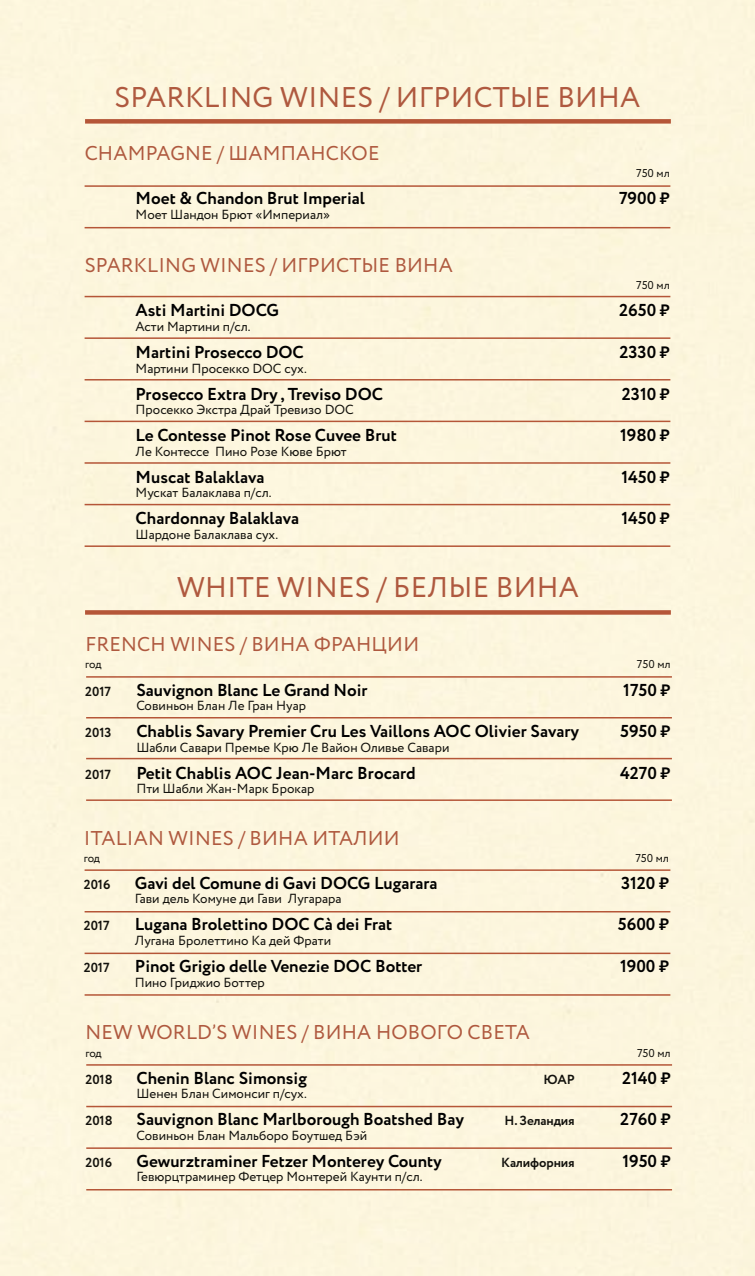
<style>
.page{position:relative;width:755px;height:1276px;background:#fcf6de}
.page>*{position:absolute;margin:0;border:0;box-sizing:border-box;transform-origin:0 0}
.t1{font:28.5px "Circe";letter-spacing:.01em;color:#af593f}
.t2{font:19.95px "Circe";letter-spacing:.01em;color:#af593f}
.t3{font:700 17.25px "Circe";color:#000}
.t4{font:13.2px "Circe";color:#12110c}
.t5{font:700 13.2px "Circe";color:#12110c}
.t6{font:11.4px "Circe";color:#12110c}
.s1{font-size:16.5px}
</style>
<div class="page">
<hr style="left:85px;top:337px;width:585px;height:2px;background:#b55638">
<hr style="left:85px;top:462px;width:585px;height:2px;background:#b55638">
<hr style="left:85px;top:379px;width:585px;height:1px;background:#b55638">
<hr style="left:85px;top:504px;width:585px;height:1px;background:#b55638">
<hr style="left:85px;top:545px;width:585px;height:2px;background:#b55638">
<hr style="left:85px;top:296px;width:585px;height:1px;background:#b55638">
<hr style="left:85px;top:420px;width:585px;height:2px;background:#b55638">
<hr style="left:85px;top:952px;width:585px;height:2px;background:#b55638">
<hr style="left:85px;top:869px;width:585px;height:2px;background:#b55638">
<hr style="left:85px;top:994px;width:585px;height:1px;background:#b55638">
<hr style="left:85px;top:911px;width:585px;height:1px;background:#b55638">
<hr style="left:86px;top:1147px;width:586px;height:2px;background:#b55638">
<hr style="left:86px;top:1064px;width:586px;height:1px;background:#b55638">
<hr style="left:86px;top:1189px;width:586px;height:1px;background:#b55638">
<hr style="left:86px;top:1105px;width:586px;height:2px;background:#b55638">
<hr style="left:86px;top:758px;width:586px;height:1px;background:#b55638">
<hr style="left:86px;top:799px;width:586px;height:2px;background:#b55638">
<hr style="left:86px;top:676px;width:586px;height:1px;background:#b55638">
<hr style="left:86px;top:717px;width:586px;height:1px;background:#b55638">
<svg style="left:85px;top:610px;width:586px;height:4px;background:#b85d3f"></svg>
<hr style="left:85px;top:227px;width:585px;height:1px;background:#b55638">
<hr style="left:85px;top:185px;width:585px;height:2px;background:#b55638">
<div style="left:85px;top:119px;width:586px;height:5px;background:#b55638"></div>
<h1 class="t1" style="left:115px;top:78px;width:527px">SPARKLING WINES / ИГРИСТЫЕ ВИНА</h1>
<p class="t2" style="left:85px;top:140px;width:296px">CHAMPAGNE / ШАМПАНСКОЕ</p>
<p class="t6" style="left:636px;top:166px;width:35px">750 мл</p>
<p class="t3" style="left:136px;top:187px;width:231px">Moet &amp; Chandon Brut Imperial</p>
<p class="t3" style="left:619px;top:187px;width:52px">7900 <span class="s1">₷</span></p>
<p class="t4" style="left:136px;top:206px;width:196px">Моет Шандон Брют «Империал»</p>
<p class="t2" style="left:85px;top:252px;width:369px">SPARKLING WINES / ИГРИСТЫЕ ВИНА</p>
<p class="t6" style="left:636px;top:278px;width:35px">750 мл</p>
<p class="t3" style="left:136px;top:299px;width:145px">Asti Martini DOCG</p>
<p class="t3" style="left:619px;top:299px;width:52px">2650 <span class="s1">₷</span></p>
<p class="t4" style="left:136px;top:318px;width:117px">Асти Мартини п/сл.</p>
<p class="t3" style="left:136px;top:340px;width:170px">Martini Prosecco DOC</p>
<p class="t3" style="left:619px;top:340px;width:52px">2330 <span class="s1">₷</span></p>
<p class="t4" style="left:136px;top:359px;width:173px">Мартини Просекко DOC сух.</p>
<p class="t3" style="left:136px;top:382px;width:249px">Prosecco Extra Dry , Treviso DOC</p>
<p class="t3" style="left:622px;top:382px;width:49px">2310 <span class="s1">₷</span></p>
<p class="t4" style="left:136px;top:401px;width:220px">Просекко Экстра Драй Тревизо DOC</p>
<p class="t3" style="left:136px;top:424px;width:263px">Le Contesse Pinot Rose Cuvee Brut</p>
<p class="t3" style="left:620px;top:424px;width:51px">1980 <span class="s1">₷</span></p>
<p class="t4" style="left:136px;top:442px;width:212px">Ле Контессе Пино Розе Кюве Брют</p>
<p class="t3" style="left:136px;top:465px;width:130px">Muscat Balaklava</p>
<p class="t3" style="left:621px;top:465px;width:50px">1450 <span class="s1">₷</span></p>
<p class="t4" style="left:136px;top:484px;width:137px">Мускат Балаклава п/сл.</p>
<p class="t3" style="left:136px;top:507px;width:165px">Chardonnay Balaklava</p>
<p class="t3" style="left:621px;top:507px;width:50px">1450 <span class="s1">₷</span></p>
<p class="t4" style="left:136px;top:526px;width:144px">Шардоне Балаклава сух.</p>
<h1 class="t1" style="left:177px;top:568px;width:403px">WHITE WINES / БЕЛЫЕ ВИНА</h1>
<p class="t2" style="left:85px;top:631px;width:335px">FRENCH WINES / ВИНА ФРАНЦИИ</p>
<p class="t6" style="left:85px;top:657px;width:18px">год</p>
<p class="t6" style="left:637px;top:657px;width:35px">750 мл</p>
<p class="t5" style="left:85px;top:682px;width:27px">2017</p>
<p class="t3" style="left:136px;top:678px;width:233px">Sauvignon Blanc Le Grand Noir</p>
<p class="t3" style="left:623px;top:678px;width:49px">1750 <span class="s1">₷</span></p>
<p class="t4" style="left:136px;top:697px;width:171px">Совиньон Блан Ле Гран Нуар</p>
<p class="t5" style="left:85px;top:724px;width:28px">2013</p>
<p class="t3" style="left:136px;top:719px;width:444px">Chablis Savary Premier Cru Les Vaillons AOC Olivier Savary</p>
<p class="t3" style="left:620px;top:719px;width:52px">5950 <span class="s1">₷</span></p>
<p class="t4" style="left:136px;top:738px;width:315px">Шабли Савари Премье Крю Ле Вайон Оливье Савари</p>
<p class="t5" style="left:85px;top:765px;width:27px">2017</p>
<p class="t3" style="left:136px;top:761px;width:281px">Petit Chablis AOC Jean-Marc Brocard</p>
<p class="t3" style="left:620px;top:761px;width:52px">4270 <span class="s1">₷</span></p>
<p class="t4" style="left:136px;top:780px;width:180px">Пти Шабли Жан-Марк Брокар</p>
<p class="t2" style="left:84px;top:824px;width:317px">ITALIAN WINES / ВИНА ИТАЛИИ</p>
<p class="t6" style="left:84px;top:850px;width:18px">год</p>
<p class="t6" style="left:635px;top:850px;width:35px">750 мл</p>
<p class="t5" style="left:84px;top:875px;width:28px">2016</p>
<p class="t3" style="left:135px;top:871px;width:304px">Gavi del Comune di Gavi DOCG Lugarara</p>
<p class="t3" style="left:621px;top:871px;width:49px">3120 <span class="s1">₷</span></p>
<p class="t4" style="left:135px;top:890px;width:208px">Гави дель Комуне ди Гави Лугарара</p>
<p class="t5" style="left:84px;top:917px;width:27px">2017</p>
<p class="t3" style="left:135px;top:913px;width:259px">Lugana Brolettino DOC Cà dei Frat</p>
<p class="t3" style="left:618px;top:913px;width:53px">5600 <span class="s1">₷</span></p>
<p class="t4" style="left:135px;top:931px;width:198px">Лугана Бролеттино Ка дей Фрати</p>
<p class="t5" style="left:84px;top:958px;width:27px">2017</p>
<p class="t3" style="left:135px;top:954px;width:289px">Pinot Grigio delle Venezie DOC Botter</p>
<p class="t3" style="left:620px;top:954px;width:50px">1900 <span class="s1">₷</span></p>
<p class="t4" style="left:135px;top:973px;width:131px">Пино Гриджио Боттер</p>
<p class="t2" style="left:86px;top:1019px;width:446px">NEW WORLD’S WINES / ВИНА НОВОГО СВЕТА</p>
<p class="t6" style="left:85px;top:1045px;width:18px">год</p>
<p class="t6" style="left:637px;top:1045px;width:35px">750 мл</p>
<p class="t5" style="left:85px;top:1070px;width:29px">2018</p>
<p class="t3" style="left:136px;top:1066px;width:172px">Chenin Blanc Simonsig</p>
<p class="t5" style="left:543px;top:1070px;width:33px">ЮАР</p>
<p class="t3" style="left:622px;top:1066px;width:50px">2140 <span class="s1">₷</span></p>
<p class="t4" style="left:136px;top:1085px;width:172px">Шенен Блан Симонсиг п/сух.</p>
<p class="t5" style="left:85px;top:1111px;width:29px">2018</p>
<p class="t3" style="left:136px;top:1107px;width:329px">Sauvignon Blanc Marlborough Boatshed Bay</p>
<p class="t5" style="left:504px;top:1111px;width:72px">Н. Зеландия</p>
<p class="t3" style="left:620px;top:1107px;width:52px">2760 <span class="s1">₷</span></p>
<p class="t4" style="left:136px;top:1126px;width:232px">Совиньон Блан Мальборо Боутшед Бэй</p>
<p class="t5" style="left:85px;top:1153px;width:28px">2016</p>
<p class="t3" style="left:136px;top:1149px;width:307px">Gewurztraminer Fetzer Monterey County</p>
<p class="t5" style="left:501px;top:1153px;width:75px">Калифорния</p>
<p class="t3" style="left:622px;top:1149px;width:50px">1950 <span class="s1">₷</span></p>
<p class="t4" style="left:136px;top:1168px;width:287px">Гевюрцтраминер Фетцер Монтерей Каунти п/сл.</p>
</div>
